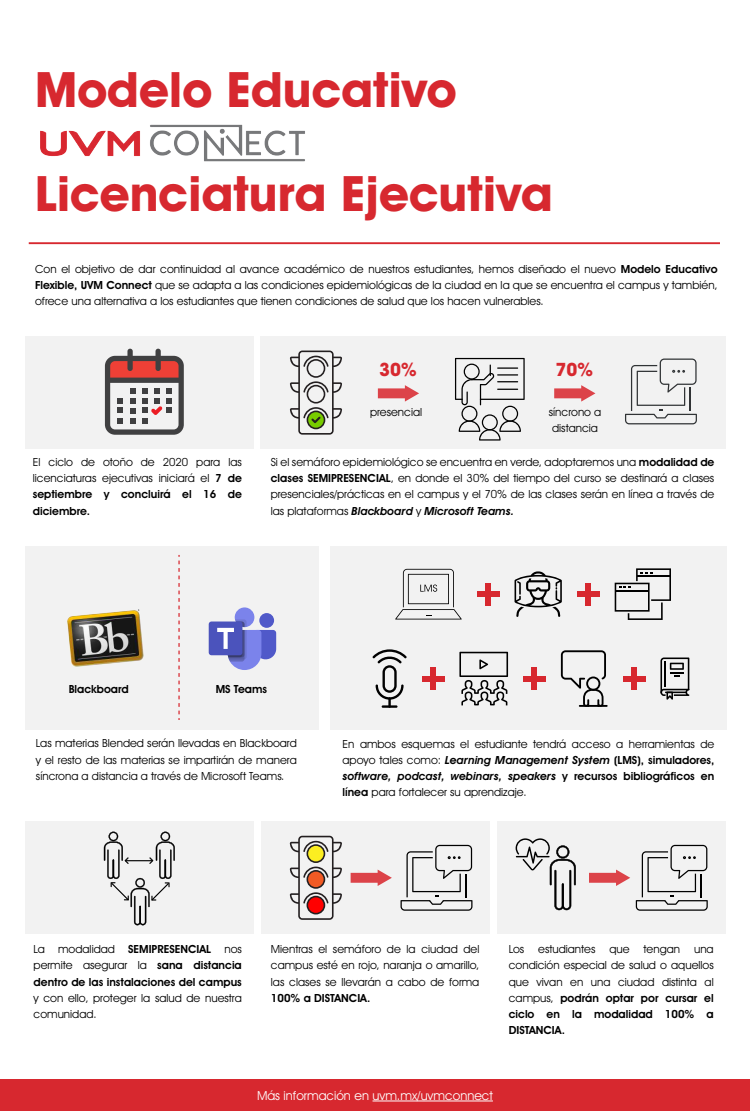
<style>
.page{position:relative;width:750px;height:1111px;background:#fff}
.page>*{position:absolute;margin:0;border:0;box-sizing:border-box;transform-origin:0 0}
.t1{font:700 49px/103.8px "Avant Garde IT Cby BT";color:#d7282f}
.t2{font:700 18.44px "Avant Garde IT Cby BT";color:#d7282f}
.t3{font:12.5px "Avant Garde IT Cby BT";color:#fff}
.t4{font:11.25px/16.2px "Avant Garde IT Cby BT";color:#000;text-align:justify}
.t5{font:600 11.25px/16.2px "Avant Garde IT Cby BT";color:#000;text-align:justify}
.s1{font-weight:600}
.s2{font-weight:600;font-style:italic}
.s3{font-weight:400}
</style>
<div class="page">
<div style="left:261px;top:821px;width:229px;height:113px;background:#f2f2f2"></div>
<svg style="left:290px;top:835px;width:52px;height:85px"></svg>
<svg style="left:351px;top:869px;width:41px;height:17px"></svg>
<svg style="left:401px;top:845px;width:71px;height:65px"></svg>
<div style="left:25px;top:821px;width:229px;height:113px;background:#f2f2f2"></div>
<svg style="left:104px;top:831px;width:71px;height:94px"></svg>
<div style="left:498px;top:821px;width:228px;height:113px;background:#f2f2f2"></div>
<svg style="left:589px;top:869px;width:41px;height:17px"></svg>
<svg style="left:636px;top:845px;width:72px;height:65px"></svg>
<svg style="left:516px;top:838px;width:60px;height:72px"></svg>
<hr style="left:29px;top:242px;width:691px;height:2px;background:#d7282f">
<div style="left:25px;top:336px;width:229px;height:113px;background:#f2f2f2"></div>
<div style="left:127px;top:349px;width:6px;height:22px;background:#404041;border-radius:3px"></div>
<div style="left:156px;top:349px;width:5px;height:22px;background:#404041;border-radius:3px"></div>
<svg style="left:105px;top:356px;width:79px;height:79px"></svg>
<div style="left:261px;top:336px;width:465px;height:113px;background:#f2f2f2"></div>
<svg style="left:290px;top:350px;width:52px;height:84px"></svg>
<svg style="left:455px;top:358px;width:70px;height:82px"></svg>
<svg style="left:625px;top:358px;width:72px;height:66px"></svg>
<svg style="left:554px;top:385px;width:41px;height:16px"></svg>
<svg style="left:378px;top:385px;width:41px;height:16px"></svg>
<div style="left:330px;top:546px;width:396px;height:184px;background:#f2f2f2"></div>
<div style="left:25px;top:546px;width:293px;height:184px;background:#f2f2f2"></div>
<svg style="left:395px;top:569px;width:67px;height:50px"></svg>
<svg style="left:515px;top:571px;width:47px;height:46px"></svg>
<svg style="left:615px;top:568px;width:56px;height:52px"></svg>
<div style="left:485px;top:583px;width:6px;height:22px;background:#d7282f"></div>
<div style="left:477px;top:591px;width:22px;height:6px;background:#d7282f"></div>
<div style="left:585px;top:583px;width:6px;height:22px;background:#d7282f"></div>
<div style="left:577px;top:591px;width:22px;height:6px;background:#d7282f"></div>
<div style="left:430px;top:667px;width:6px;height:22px;background:#d7282f"></div>
<div style="left:422px;top:675px;width:22px;height:6px;background:#d7282f"></div>
<div style="left:532px;top:667px;width:5px;height:22px;background:#d7282f"></div>
<div style="left:523px;top:675px;width:22px;height:6px;background:#d7282f"></div>
<svg style="left:372px;top:649px;width:35px;height:59px"></svg>
<svg style="left:459px;top:652px;width:49px;height:53px"></svg>
<div style="left:631px;top:667px;width:6px;height:22px;background:#d7282f"></div>
<div style="left:623px;top:675px;width:22px;height:6px;background:#d7282f"></div>
<svg style="left:660px;top:657px;width:29px;height:42px"></svg>
<svg style="left:561px;top:650px;width:45px;height:56px"></svg>
<hr style="left:579px;top:705px;width:29px;height:2px;background:#000">
<img style="left:67px;top:609px;width:76px;height:58px">
<svg style="left:178px;top:555px;width:2px;height:165px"></svg>
<div style="left:235px;top:607px;width:19px;height:20px;background:#7b83eb;border-radius:50%"></div>
<div style="left:259px;top:613px;width:15px;height:15px;background:#5059c9;border-radius:50%"></div>
<div style="left:209px;top:621px;width:33px;height:34px;background:#4b53bc;border-radius:3px"></div>
<svg style="left:217px;top:619px;width:59px;height:51px"></svg>
<img style="left:40px;top:124px;width:265px;height:38px">
<div style="left:0;top:1079px;width:750px;height:32px;background:#d7282f"></div>
<hr style="left:373px;top:1100px;width:120px;height:1px;background:#fff">
<h1 class="t1" style="left:35px;top:37px;width:519px">Modelo Educativo<br>Licenciatura Ejecutiva</h1>
<p class="t4" style="left:35px;top:261px;width:684px">Con el objetivo de dar continuidad al avance académico de nuestros estudiantes, hemos diseñado el nuevo <span class="s1">Modelo Educativo Flexible, UVM Connect</span> que se adapta a las condiciones epidemiológicas de la ciudad en la que se encuentra el campus y también, ofrece una alternativa a los estudiantes que tienen condiciones de salud que los hacen vulnerables.</p>
<h2 class="t2" style="left:379px;top:358px;width:39px">30%</h2>
<p class="t4" style="left:370px;top:403px;width:54px">presencial</p>
<h2 class="t2" style="left:555px;top:358px;width:39px">70%</h2>
<p class="t4" style="left:549px;top:404px;width:54px">síncrono a distancia</p>
<p class="t4" style="left:33px;top:454px;width:211px">El ciclo de otoño de 2020 para las licenciaturas ejecutivas iniciará el <span class="s1">7 de septiembre y concluirá el 16 de diciembre.</span></p>
<p class="t4" style="left:271px;top:453px;width:445px">Si el semáforo epidemiológico se encuentra en verde, adoptaremos una <span class="s1">modalidad de clases SEMIPRESENCIAL</span>, en donde el 30% del tiempo del curso se destinará a clases presenciales/prácticas en el campus y el 70% de las clases serán en línea a través de las plataformas <span class="s2">Blackboard</span> y <span class="s2">Microsoft Teams.</span></p>
<p class="t5" style="left:69px;top:681px;width:62px">Blackboard</p>
<p class="t5" style="left:216px;top:681px;width:53px">MS Teams</p>
<p class="t4" style="left:36px;top:735px;width:262px">Las materias Blended serán llevadas en Blackboard y el resto de las materias se impartirán de manera síncrona a distancia a través de Microsoft Teams.</p>
<p class="t4" style="left:342px;top:735px;width:373px">En ambos esquemas el estudiante tendrá acceso a herramientas de apoyo tales como: <span class="s2">Learning Management System</span> <span class="s1">(LMS), simuladores, </span><span class="s2">software, podcast, webinars, speakers</span> <span class="s1">y recursos bibliográficos en línea</span> para fortalecer su aprendizaje.</p>
<p class="t5" style="left:34px;top:941px;width:210px"><span class="s3">La modalidad</span> SEMIPRESENCIAL <span class="s3">nos permite asegurar la</span> sana distancia dentro de las instalaciones del campus</p>
<p class="t4" style="left:34px;top:989px;width:210px">y con ello, proteger la salud de nuestra comunidad.</p>
<p class="t4" style="left:271px;top:941px;width:210px">Mientras el semáforo de la ciudad del campus esté en rojo, naranja o amarillo, las clases se llevarán a cabo de forma</p>
<p class="t5" style="left:271px;top:989px;width:101px">100% a DISTANCIA.</p>
<p class="t4" style="left:509px;top:940px;width:207px">Los estudiantes que tengan una condición especial de salud o aquellos que vivan en una ciudad distinta al campus, <span class="s1">podrán optar por cursar el ciclo en la modalidad 100% a DISTANCIA.</span></p>
<p class="t3" style="left:257px;top:1087px;width:237px">Más información en uvm.mx/uvmconnect</p>
</div>
